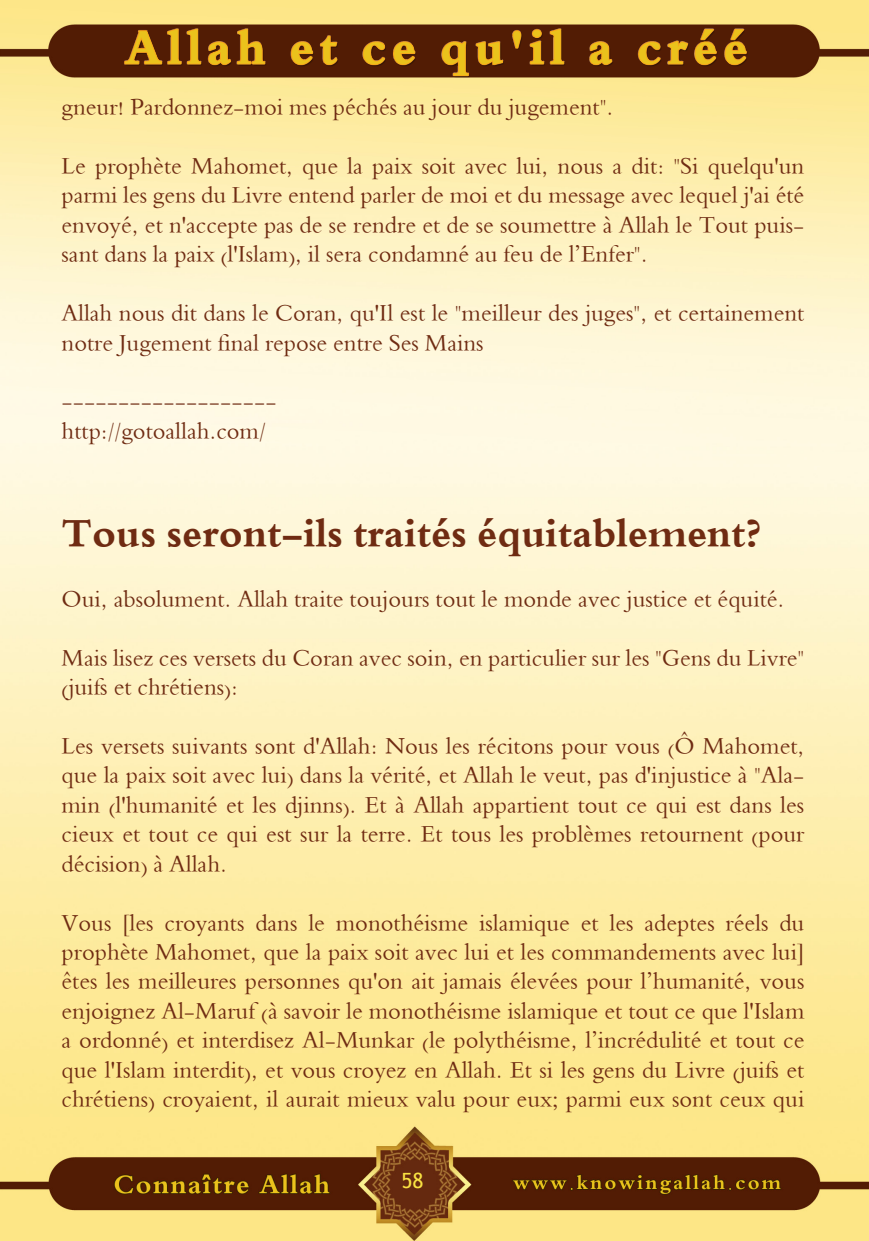
<style>
.page{position:relative;width:869px;height:1241px;background:#fff}
.page>*{position:absolute;margin:0;border:0;box-sizing:border-box;transform-origin:0 0}
.t1{font:700 42px "Traditional Arabic";color:#6f2b12}
.t2{font:24.5px/29.4px "Traditional Arabic";color:#6f2b12;text-align:justify}
.t3{font:21px "Trebuchet MS";color:#f9e242}
</style>
<div class="page">
<img style="left:0;top:0;width:868px;height:1240px">
<img style="left:93px;top:17px;width:687px;height:69px">
<p class="t2" style="left:62px;top:95px;width:553px">gneur! Pardonnez-moi mes péchés au jour du jugement".</p>
<p class="t2" style="left:62px;top:154px;width:744px">Le prophète Mahomet, que la paix soit avec lui, nous a dit: "Si quelqu'un parmi les gens du Livre entend parler de moi et du message avec lequel j'ai été envoyé, et n'accepte pas de se rendre et de se soumettre à Allah le Tout puis&shy;sant dans la paix (l'Islam), il sera condamné au feu de l’Enfer".</p>
<p class="t2" style="left:62px;top:301px;width:744px">Allah nous dit dans le Coran, qu'Il est le "meilleur des juges", et certainement notre Jugement final repose entre Ses Mains</p>
<p class="t2" style="left:62px;top:389px;width:217px">-------------------</p>
<p class="t2" style="left:62px;top:419px;width:206px">http://gotoallah.com/</p>
<p class="t1" style="left:62px;top:510px;width:700px">Tous seront-ils traités équitablement?</p>
<p class="t2" style="left:62px;top:587px;width:724px">Oui, absolument. Allah traite toujours tout le monde avec justice et équité.</p>
<p class="t2" style="left:62px;top:646px;width:744px">Mais lisez ces versets du Coran avec soin, en particulier sur les "Gens du Livre" (juifs et chrétiens):</p>
<p class="t2" style="left:62px;top:734px;width:744px">Les versets suivants sont d'Allah: Nous les récitons pour vous (Ô Mahomet, que la paix soit avec lui) dans la vérité, et Allah le veut, pas d'injustice à "Ala&shy;min (l'humanité et les djinns). Et à Allah appartient tout ce qui est dans les cieux et tout ce qui est sur la terre. Et tous les problèmes retournent (pour décision) à Allah.</p>
<p class="t2" style="left:62px;top:910px;width:744px">Vous [les croyants dans le monothéisme islamique et les adeptes réels du prophète Mahomet, que la paix soit avec lui et les commandements avec lui] êtes les meilleures personnes qu'on ait jamais élevées pour l’humanité, vous enjoignez Al-Maruf (à savoir le monothéisme islamique et tout ce que l'Islam a ordonné) et interdisez Al-Munkar (le polythéisme, l’incrédulité et tout ce que l'Islam interdit), et vous croyez en Allah. Et si les gens du Livre (juifs et chrétiens) croyaient, il aurait mieux valu pour eux; parmi eux sont ceux qui</p>
<p class="t3" style="left:401px;top:1168px;width:24px">58</p>
</div>
